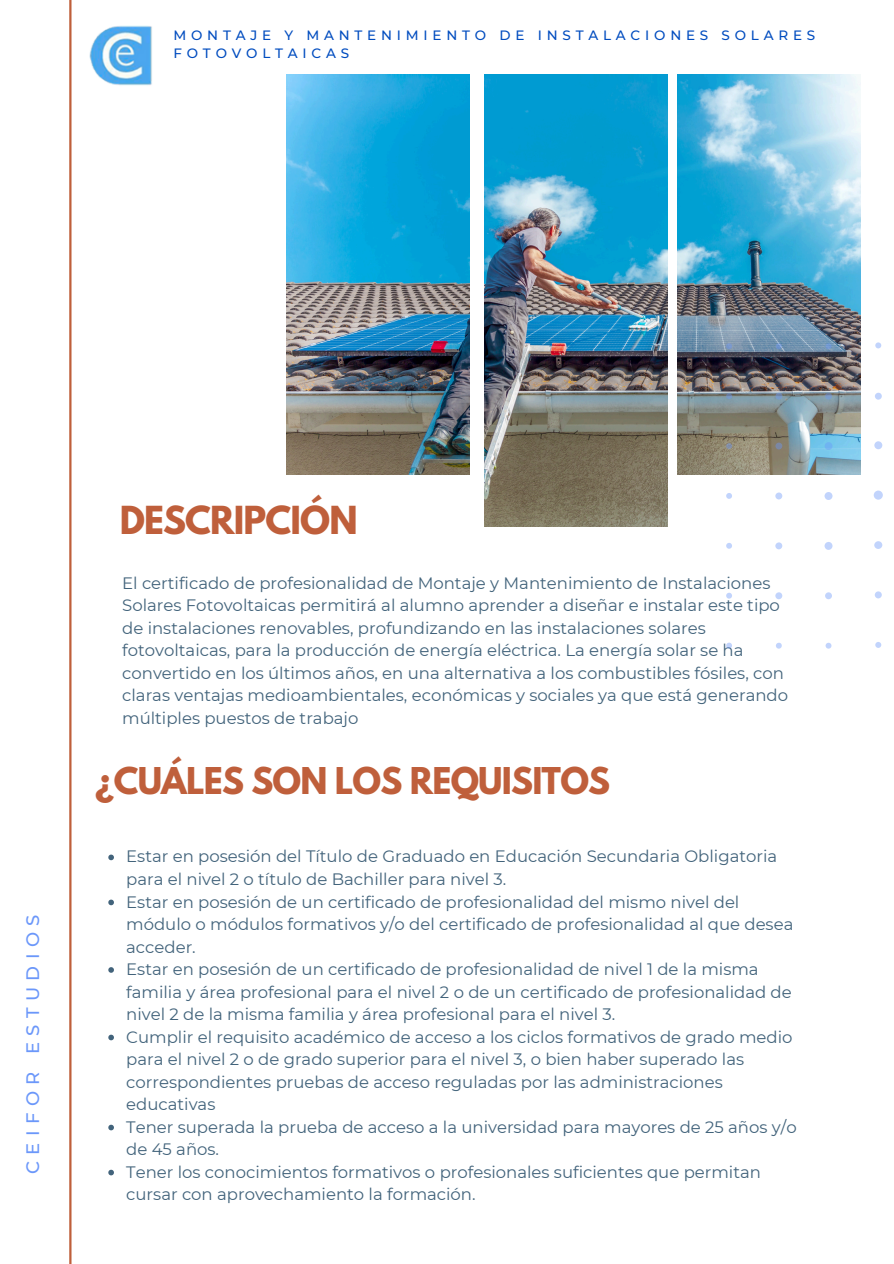
<style>
.page{position:relative;width:894px;height:1264px;background:#fff}
.page>*{position:absolute;margin:0;border:0;box-sizing:border-box;transform-origin:0 0}
.t1{font:700 34.2px "League Spartan";letter-spacing:-.025em;color:#bf5f3b}
.t2{font:700 32.7px "League Spartan";letter-spacing:-.025em;color:#bf5f3b}
.t3{font:500 18px "Montserrat";letter-spacing:.355em;color:#6b97fa}
.t4{font:16.5px/22.5px "Montserrat";color:#42637b}
.t5{font:500 13.5px/18px "Montserrat";letter-spacing:.355em;color:#004cbf}
</style>
<div class="page">
<hr style="left:69px;top:0;width:2px;height:1263px;background:#bf5f3b">
<img style="left:89px;top:25px;width:63px;height:61px">
<svg style="left:108px;top:854px;width:6px;height:6px"></svg>
<svg style="left:108px;top:899px;width:6px;height:6px"></svg>
<svg style="left:108px;top:967px;width:6px;height:5px"></svg>
<svg style="left:108px;top:1034px;width:6px;height:6px"></svg>
<svg style="left:108px;top:1124px;width:6px;height:6px"></svg>
<svg style="left:108px;top:1169px;width:6px;height:6px"></svg>
<img style="left:287px;top:74px;width:182px;height:400px">
<img style="left:677px;top:74px;width:183px;height:400px">
<img style="left:484px;top:74px;width:183px;height:453px">
<svg style="left:726px;top:342px;width:157px;height:306px"></svg>
<p class="t5" style="left:173px;top:27px;width:643px">MONTAJE Y MANTENIMIENTO DE INSTALACIONES SOLARES<br>FOTOVOLTAICAS</p>
<p class="t3" style="left:22px;top:1174px;width:261px;rotate:-90deg">CEIFOR ESTUDIOS</p>
<p class="t1" style="left:120px;top:503px;width:239px">DESCRIPCIÓN</p>
<p class="t4" style="left:122px;top:571px;width:667px">El certificado de profesionalidad de Montaje y Mantenimiento de Instalaciones Solares Fotovoltaicas permitirá al alumno aprender a diseñar e instalar este tipo de instalaciones renovables, profundizando en las instalaciones solares fotovoltaicas, para la producción de energía eléctrica. La energía solar se ha convertido en los últimos años, en una alternativa a los combustibles fósiles, con claras ventajas medioambientales, económicas y sociales ya que está generando múltiples puestos de trabajo</p>
<p class="t2" style="left:95px;top:765px;width:516px">¿CUÁLES SON LOS REQUISITOS</p>
<p class="t4" style="left:126px;top:845px;width:652px">Estar en posesión del Título de Graduado en Educación Secundaria Obligatoria para el nivel 2 o título de Bachiller para nivel 3.</p>
<p class="t4" style="left:126px;top:890px;width:668px">Estar en posesión de un certificado de profesionalidad del mismo nivel del módulo o módulos formativos y/o del certificado de profesionalidad al que desea acceder.</p>
<h3 class="t4" style="left:126px;top:957px;width:666px">Estar en posesión de un certificado de profesionalidad de nivel 1 de la misma familia y á rea profesional para el nivel 2 o de un certificado de profesionalidad de nivel 2 de la misma familia y á rea profesional para el nivel 3.</h3>
<p class="t4" style="left:126px;top:1025px;width:667px">Cumplir el requisito académico de acceso a los ciclos formativos de grado medio para el nivel 2 o de grado superior para el nivel 3, o bien haber superado las correspondientes pruebas de acceso reguladas por las administraciones educativas</p>
<p class="t4" style="left:126px;top:1115px;width:671px">Tener superada la prueba de acceso a la universidad para mayores de 25 años y/o de 45 años.</p>
<p class="t4" style="left:126px;top:1160px;width:636px">Tener los conocimientos formativos o profesionales suficientes que permitan cursar con aprovechamiento la formación.</p>
</div>
